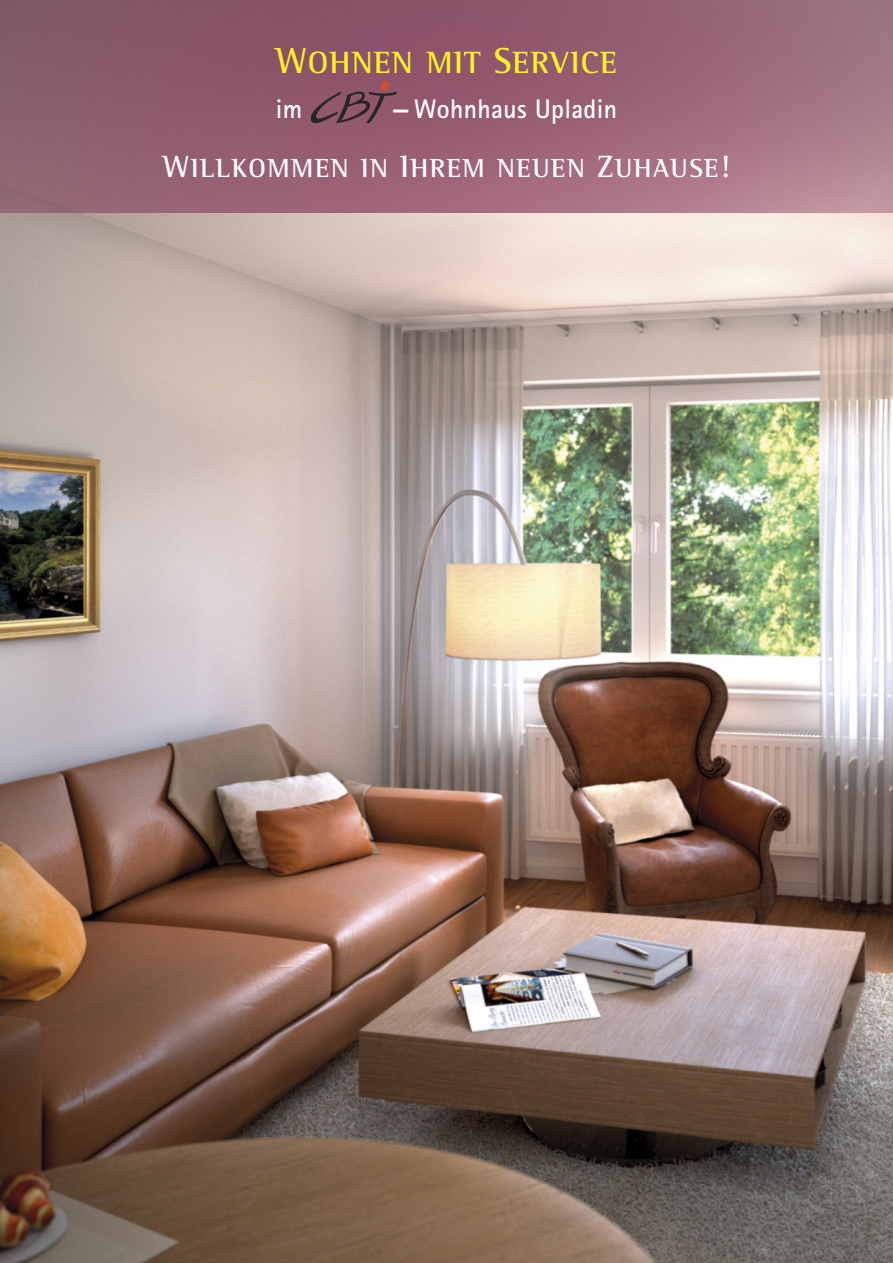
<style>
.page{position:relative;width:893px;height:1263px;background:#fff}
.page>*{position:absolute;margin:0;border:0;box-sizing:border-box;transform-origin:0 0}
.t1{font:700 31.5px "Rotis Semi Serif Std";letter-spacing:.035em;color:#fff129}
.t2{font:700 27px "Rotis Sans Serif Std";letter-spacing:.015em;color:#fff;scale:1.5 1}
.t3{font:700 27px "Rotis Sans Serif Std";letter-spacing:.015em;color:#fff;scale:.95 1}
.t4{font:700 26.85px "Rotis Semi Serif Std";letter-spacing:.05em;color:#fff}
.s1{font-size:37.05px}
.s2{font-size:31.5px}
</style>
<div class="page">
<img style="left:0;top:213px;width:893px;height:1050px">
<svg style="left:0;top:0;width:893px;height:213px;background:#976375"></svg>
<svg style="left:311px;top:81px;width:86px;height:42px;background:#7d4c5d"></svg>
<p class="t1" style="left:276px;top:51px;width:343px"><span class="s1">W</span>OHNEN MIT <span class="s1">S</span>ERVICE</p>
<p class="t3" style="left:276px;top:99px;width:29px">im</p>
<p class="t2" style="left:391px;top:99px;width:152px">-Wohnhaus Upladin</p>
<p class="t4" style="left:163px;top:158px;width:568px"><span class="s2">W</span>ILLKOMMEN IN <span class="s2">I</span>HREM NEUEN <span class="s2">Z</span>UHAUSE<span class="s2">!</span></p>
</div>
